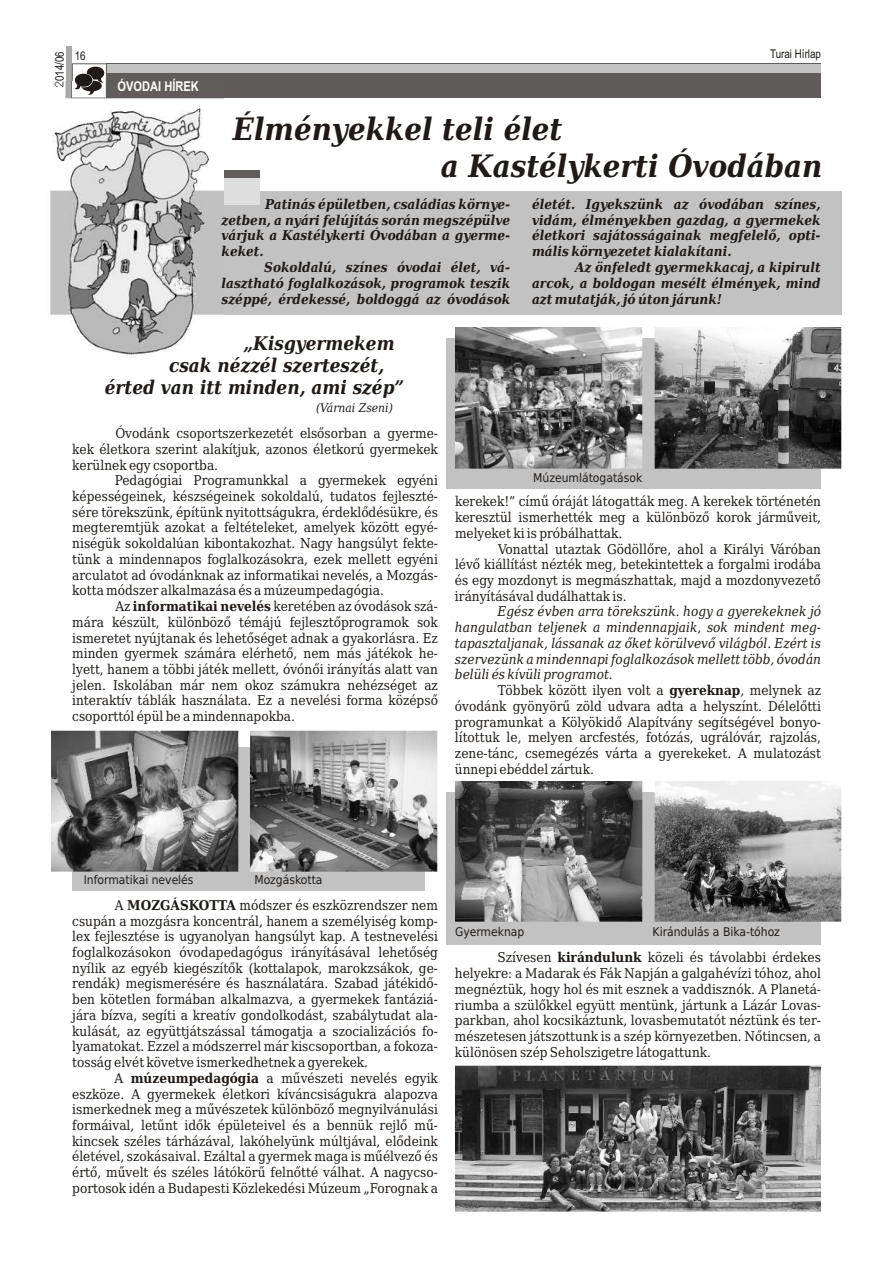
<style>
.page{position:relative;width:893px;height:1263px;background:#fff}
.page>*{position:absolute;margin:0;border:0;box-sizing:border-box;transform-origin:0 0}
.t1{font:italic 700 30.9px/37.2px "DejaVu Serif Condensed";color:#1f1a17}
.t2{font:italic 700 18.9px "DejaVu Serif Condensed";color:#1f1a17}
.t3{font:13.5px/15.8px "DejaVu Serif Condensed";color:#1f1a17;text-align:justify}
.t4{font:italic 700 13.5px "DejaVu Serif Condensed";color:#1f1a17}
.t5{font:italic 13.5px/15.8px "DejaVu Serif Condensed";color:#1f1a17;text-align:justify}
.t6{font:700 13.5px "Arial Narrow";color:#fff}
.t7{font:12px "DejaVu Sans Condensed";color:#1f1a17}
.t8{font:12px "Arial Narrow";color:#1f1a17}
.t9{font:italic 12px "DejaVu Serif Condensed";color:#1f1a17}
.s1{font-weight:700}
</style>
<div class="page">
<div style="left:446px;top:793px;width:375px;height:152px;background:#c2c2c2"></div>
<div style="left:446px;top:338px;width:375px;height:151px;background:#c2c2c2"></div>
<div style="left:72px;top:747px;width:353px;height:143px;background:#c2c2c2"></div>
<div style="left:51px;top:191px;width:791px;height:123px;background:#c2c2c2"></div>
<div style="left:106px;top:64px;width:715px;height:34px;background:#615c5c"></div>
<div style="left:106px;top:64px;width:715px;height:8px;background:#c2c2c2"></div>
<div style="left:66px;top:47px;width:6px;height:51px;background:#aba8a8"></div>
<div style="left:72px;top:63px;width:35px;height:35px;border:1px solid #615c5c"></div>
<img style="left:50px;top:81px;width:173px;height:277px">
<div style="left:224px;top:170px;width:35px;height:34px;background:#dedede"></div>
<div style="left:224px;top:170px;width:35px;height:8px;background:#615c5c"></div>
<img style="left:51px;top:730px;width:188px;height:141px">
<img style="left:250px;top:730px;width:188px;height:141px">
<img style="left:455px;top:328px;width:187px;height:140px">
<img style="left:455px;top:781px;width:187px;height:141px">
<img style="left:654px;top:328px;width:188px;height:140px">
<img style="left:654px;top:781px;width:188px;height:141px">
<img style="left:455px;top:1065px;width:366px;height:147px">
<svg style="left:74px;top:67px;width:30px;height:28px"></svg>
<p class="t8" style="left:55px;top:87px;width:37px;rotate:-90deg">2014/06</p>
<p class="t8" style="left:770px;top:49px;width:53px">Turai Hírlap</p>
<p class="t8" style="left:75px;top:52px;width:12px">16</p>
<p class="t6" style="left:118px;top:82px;width:83px">ÓVODAI HÍREK</p>
<h1 class="t1" style="left:441px;top:114px;width:383px;text-indent:-208px">Élményekkel teli élet<br>a Kastélykerti Óvodában</h1>
<p class="t4" style="left:265px;top:198px;width:247px">Patinás épületben, családias környe-</p>
<p class="t4" style="left:532px;top:198px;width:290px">életét. Igyekszünk az óvodában színes,</p>
<p class="t4" style="left:222px;top:214px;width:290px">zetben, a nyári felújítás során megszépülve</p>
<p class="t4" style="left:532px;top:214px;width:290px">vidám, élményekben gazdag, a gyermekek</p>
<p class="t4" style="left:222px;top:230px;width:290px">várjuk a Kastélykerti Óvodában a gyerme-</p>
<p class="t4" style="left:532px;top:230px;width:290px">életkori sajátosságainak megfelelő, opti-</p>
<p class="t4" style="left:222px;top:246px;width:44px">keket.</p>
<p class="t4" style="left:532px;top:246px;width:201px">mális környezetet kialakítani.</p>
<p class="t4" style="left:264px;top:262px;width:247px">Sokoldalú, színes óvodai élet, vá-</p>
<p class="t4" style="left:575px;top:262px;width:247px">Az önfeledt gyermekkacaj, a kipirult</p>
<p class="t4" style="left:222px;top:278px;width:290px">lasztható foglalkozások, programok teszik</p>
<p class="t4" style="left:532px;top:278px;width:290px">arcok, a boldogan mesélt élmények, mind</p>
<p class="t4" style="left:222px;top:294px;width:290px">széppé, érdekessé, boldoggá az óvodások</p>
<p class="t4" style="left:532px;top:294px;width:192px">azt mutatják, jó úton járunk!</p>
<h2 class="t2" style="left:244px;top:336px;width:153px">„Kisgyermekem</h2>
<h2 class="t2" style="left:169px;top:358px;width:217px">csak nézzél szerteszét,</h2>
<h2 class="t2" style="left:105px;top:380px;width:301px">érted van itt minden, ami szép”</h2>
<p class="t9" style="left:316px;top:403px;width:78px">(Várnai Zseni)</p>
<p class="t3" style="left:72px;top:427px;width:367px;text-indent:43px">Óvodánk csoportszerkezetét elsősorban a gyerme&shy;kek életkora szerint alakítjuk, azonos életkorú gyermekek kerülnek egy csoportba.</p>
<p class="t3" style="left:72px;top:474px;width:367px;text-indent:43px">Pedagógiai Programunkkal a gyermekek egyéni képességeinek, készségeinek sokoldalú, tudatos fejleszté&shy;sére törekszünk, építünk nyitottságukra, érdeklődésükre, és megteremtjük azokat a feltételeket, amelyek között egyé&shy;niségük sokoldalúan kibontakozhat. Nagy hangsúlyt fekte&shy;tünk a mindennapos foglalkozásokra, ezek mellett egyéni arculatot ad óvodánknak az informatikai nevelés, a Mozgás&shy;kotta módszer alkalmazása és a múzeumpedagógia.</p>
<p class="t3" style="left:72px;top:600px;width:367px;text-indent:43px">Az <span class="s1">informatikai nevelés</span> keretében az óvodások szá&shy;mára készült, különböző témájú fejlesztőprogramok sok ismeretet nyújtanak és lehetőséget adnak a gyakorlásra. Ez minden gyermek számára elérhető, nem más játékok he&shy;lyett, hanem a többi játék mellett, óvónői irányítás alatt van jelen. Iskolában már nem okoz számukra nehézséget az interaktív táblák használata. Ez a nevelési forma középső csoporttól épül be a mindennapokba.</p>
<p class="t7" style="left:533px;top:472px;width:111px">Múzeumlátogatások</p>
<p class="t3" style="left:455px;top:495px;width:368px">kerekek!” című óráját látogatták meg. A kerekek történetén keresztül ismerhették meg a különböző korok járműveit, melyeket ki is próbálhattak.</p>
<p class="t3" style="left:455px;top:542px;width:368px;text-indent:43px">Vonattal utaztak Gödöllőre, ahol a Királyi Váróban lévő kiállítást nézték meg, betekintettek a forgalmi irodába és egy mozdonyt is megmászhattak, majd a mozdonyvezető irányításával dudálhattak is.</p>
<p class="t5" style="left:455px;top:605px;width:368px;text-indent:43px">Egész évben arra törekszünk. hogy a gyerekeknek jó hangulatban teljenek a mindennapjaik, sok mindent meg&shy;tapasztaljanak, lássanak az őket körülvevő világból. Ezért is szervezünk a mindennapi foglalkozások mellett több, óvodán belüli és kívüli programot.</p>
<p class="t3" style="left:455px;top:684px;width:368px;text-indent:43px">Többek között ilyen volt a <span class="s1">gyereknap</span>, melynek az óvodánk gyönyörű zöld udvara adta a helyszínt. Délelőtti programunkat a Kölyökidő Alapítvány segítségével bonyo&shy;lítottuk le, melyen arcfestés, fotózás, ugrálóvár, rajzolás, zene-tánc, csemegézés várta a gyerekeket. A mulatozást ünnepi ebéddel zártuk.</p>
<p class="t7" style="left:84px;top:875px;width:111px">Informatikai nevelés</p>
<p class="t7" style="left:254px;top:875px;width:70px">Mozgáskotta</p>
<p class="t3" style="left:72px;top:898px;width:367px;text-indent:43px">A <span class="s1">MOZGÁSKOTTA</span> módszer és eszközrendszer nem csupán a mozgásra koncentrál, hanem a személyiség komp&shy;lex fejlesztése is ugyanolyan hangsúlyt kap. A testnevelési foglalkozásokon óvodapedagógus irányításával lehetőség nyílik az egyéb kiegészítők (kottalapok, marokzsákok, ge&shy;rendák) megismerésére és használatára. Szabad játékidő&shy;ben kötetlen formában alkalmazva, a gyermekek fantáziá&shy;jára bízva, segíti a kreatív gondolkodást, szabálytudat ala&shy;kulását, az együttjátszással támogatja a szocializációs fo&shy;lyamatokat. Ezzel a módszerrel már kiscsoportban, a fokoza&shy;tosság elvét követve ismerkedhetnek a gyerekek.</p>
<p class="t3" style="left:72px;top:1071px;width:367px;text-indent:42px">A <span class="s1">múzeumpedagógia</span> a művészeti nevelés egyik eszköze. A gyermekek életkori kíváncsiságukra alapozva ismerkednek meg a művészetek különböző megnyilvánulási formáival, letűnt idők épületeivel és a bennük rejlő mű&shy;kincsek széles tárházával, lakóhelyünk múltjával, elődeink életével, szokásaival. Ezáltal a gyermek maga is műélvező és értő, művelt és széles látókörű felnőtté válhat. A nagycso&shy;portosok idén a Budapesti Közlekedési Múzeum „Forognak a</p>
<p class="t7" style="left:455px;top:927px;width:71px">Gyermeknap</p>
<p class="t7" style="left:653px;top:927px;width:129px">Kirándulás a Bika-tóhoz</p>
<p class="t3" style="left:455px;top:951px;width:368px;text-indent:43px">Szívesen <span class="s1">kirándulunk</span> közeli és távolabbi érdekes helyekre: a Madarak és Fák Napján a galgahévízi tóhoz, ahol megnéztük, hogy hol és mit esznek a vaddisznók. A Planetá&shy;riumba a szülőkkel együtt mentünk, jártunk a Lázár Lovas&shy;parkban, ahol kocsikáztunk, lovasbemutatót néztünk és ter&shy;mészetesen játszottunk is a szép környezetben. Nőtincsen, a különösen szép Seholszigetre látogattunk.</p>
</div>
